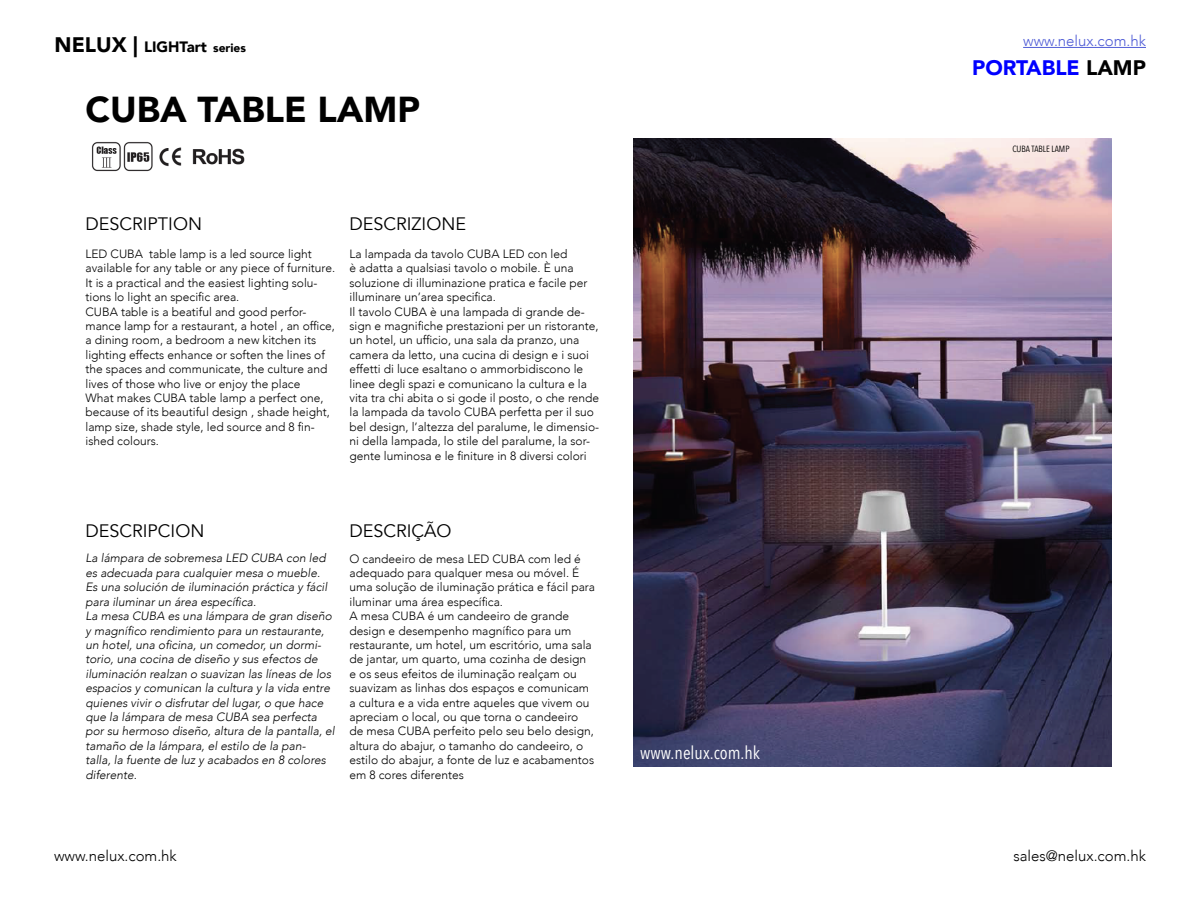
<style>
.page{position:relative;width:1200px;height:900px;background:#fff}
.page>*{position:absolute;margin:0;border:0;box-sizing:border-box;transform-origin:0 0}
.t1{font:900 36px "Avenir";color:#000}
.t2{font:900 21px "Avenir";color:#00f}
.t3{font:18px "Avenir";color:#000}
.t4{font:18px "Avenir Next Condensed";color:#fff}
.t5{font:300 15px "Avenir";color:#000}
.t6{font:900 15px "Avenir";color:#000}
.t7{font:300 15px "Avenir";color:#4f5cd6}
.t8{font:300 12px/14.4px "Avenir";color:#000}
.t9{font:italic 300 12px/14.4px "Avenir";color:#000}
.t10{font:9px "Avenir Next Condensed";color:#000}
.s1{font-size:21px}
.s2{font-size:12px}
.s3{color:#000}
</style>
<div class="page">
<hr style="left:1023px;top:47px;width:123px;height:1px;background:#4f5cd6">
<img style="left:633px;top:138px;width:479px;height:628px">
<img style="left:91px;top:141px;width:154px;height:31px">
<p class="t6" style="left:55px;top:34px;width:193px"><span class="s1">NELUX |</span> LIGHTart <span class="s2">series</span></p>
<p class="t7" style="left:1023px;top:32px;width:124px">www.nelux.com.hk</p>
<h1 class="t1" style="left:86px;top:79px;width:336px">CUBA TABLE LAMP</h1>
<h3 class="t3" style="left:86px;top:213px;width:118px">DESCRIPTION</h3>
<h3 class="t3" style="left:350px;top:213px;width:118px">DESCRIZIONE</h3>
<p class="t8" style="left:86px;top:247px;width:251px">LED CUBA table lamp is a led source light available for any table or any piece of furniture.<br>It is a practical and the easiest lighting solu&shy;tions lo light an specific area.<br>CUBA table is a beatiful and good perfor&shy;mance lamp for a restaurant, a hotel , an office, a dining room, a bedroom a new kitchen its lighting effects enhance or soften the lines of the spaces and communicate, the culture and lives of those who live or enjoy the place<br>What makes CUBA table lamp a perfect one, because of its beautiful design , shade height, lamp size, shade style, led source and 8 fin&shy;ished colours.</p>
<p class="t8" style="left:350px;top:247px;width:251px">La lampada da tavolo CUBA LED con led<br>è adatta a qualsiasi tavolo o mobile. È una soluzione di illuminazione pratica e facile per illuminare un’area specifica.<br>Il tavolo CUBA è una lampada di grande de&shy;sign e magnifiche prestazioni per un ristorante, un hotel, un ufficio, una sala da pranzo, una camera da letto, una cucina di design e i suoi effetti di luce esaltano o ammorbidiscono le linee degli spazi e comunicano la cultura e la vita tra chi abita o si gode il posto, o che rende la lampada da tavolo CUBA perfetta per il suo bel design, l’altezza del paralume, le dimensio&shy;ni della lampada, lo stile del paralume, la sor&shy;gente luminosa e le finiture in 8 diversi colori</p>
<h3 class="t3" style="left:86px;top:520px;width:120px">DESCRIPCION</h3>
<h3 class="t3" style="left:350px;top:520px;width:104px">DESCRIÇÃO</h3>
<p class="t9" style="left:86px;top:551px;width:251px">La lámpara de sobremesa LED CUBA con led es adecuada para cualquier mesa o mueble.<br>Es una solución de iluminación práctica y fácil para iluminar un área específica.<br>La mesa CUBA es una lámpara de gran diseño y magnífico rendimiento para un restaurante, un hotel, una oficina, un comedor, un dormi&shy;torio, una cocina de diseño y sus efectos de iluminación realzan o suavizan las líneas de los espacios y comunican la cultura y la vida entre quienes vivir o disfrutar del lugar, o que hace que la lámpara de mesa CUBA sea perfecta por su hermoso diseño, altura de la pantalla, el tamaño de la lámpara, el estilo de la pan-<br>talla, la fuente de luz y acabados en 8 colores diferente.</p>
<p class="t8" style="left:350px;top:551px;width:247px">O candeeiro de mesa LED CUBA com led é adequado para qualquer mesa ou móvel. É uma solução de iluminação prática e fácil para iluminar uma área específica.<br>A mesa CUBA é um candeeiro de grande design e desempenho magnífico para um restaurante, um hotel, um escritório, uma sala de jantar, um quarto, uma cozinha de design e os seus efeitos de iluminação realçam ou suavizam as linhas dos espaços e comunicam a cultura e a vida entre aqueles que vivem ou apreciam o local, ou que torna o candeeiro de mesa CUBA perfeito pelo seu belo design, altura do abajur, o tamanho do candeeiro, o estilo do abajur, a fonte de luz e acabamentos em 8 cores diferentes</p>
<h3 class="t4" style="left:640px;top:737px;width:121px">www.nelux.com.hk</h3>
<h2 class="t2" style="left:972px;top:50px;width:175px">PORTABLE <span class="s3">LAMP</span></h2>
<p class="t10" style="left:1012px;top:141px;width:59px">CUBA TABLE LAMP</p>
<p class="t5" style="left:54px;top:847px;width:124px">www.nelux.com.hk</p>
<p class="t5" style="left:1013px;top:847px;width:134px">sales@nelux.com.hk</p>
</div>
